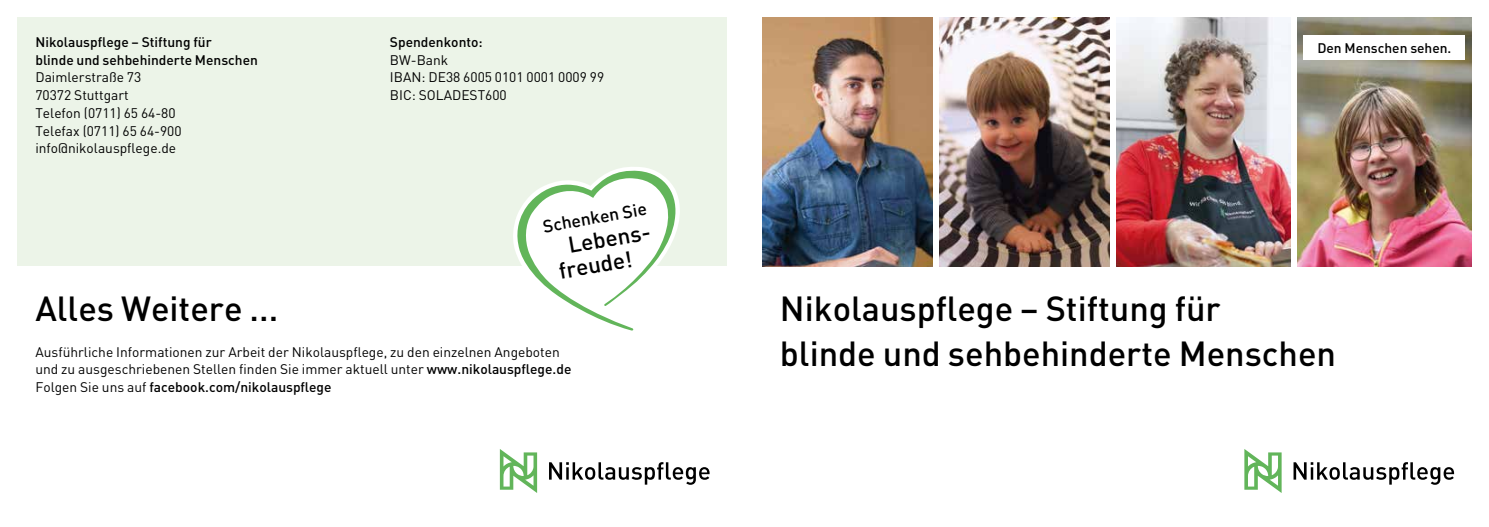
<style>
.page{position:relative;width:1489px;height:527px;background:#fff}
.page>*{position:absolute;margin:0;border:0;box-sizing:border-box;transform-origin:0 0}
.t1{font:500 34.38px/44.2px "DIN";color:#000}
.t2{font:500 22.5px/23.8px "DIN";color:#000}
.t3{font:500 17.5px "DIN";color:#000}
.t4{font:13.75px/17.8px "DIN";color:#000}
.t5{font:500 13.75px/17.8px "DIN";color:#000}
.s1{font-weight:500}
</style>
<div class="page">
<svg style="left:1293px;top:462px;width:160px;height:22px"></svg>
<svg style="left:1244px;top:449px;width:37px;height:43px"></svg>
<svg style="left:549px;top:462px;width:160px;height:22px"></svg>
<svg style="left:500px;top:449px;width:37px;height:43px"></svg>
<div style="left:18px;top:18px;width:708px;height:248px;background:#ecf4e8"></div>
<svg style="left:513px;top:167px;width:167px;height:164px"></svg>
<img style="left:1116px;top:18px;width:174px;height:248px">
<img style="left:1297px;top:18px;width:173px;height:248px">
<div style="left:1303px;top:35px;width:161px;height:25px;background:#fff"></div>
<img style="left:762px;top:18px;width:170px;height:248px">
<img style="left:939px;top:18px;width:170px;height:248px">
<p class="t5" style="left:35px;top:32px;width:224px">Nikolauspflege – Stiftung für<br>blinde und sehbehinderte Menschen</p>
<p class="t4" style="left:35px;top:68px;width:148px">Daimlerstraße 73<br>70372 Stuttgart<br>Telefon (0711) 65 64-80<br>Telefax (0711) 65 64-900 info@nikolauspflege.de</p>
<p class="t5" style="left:390px;top:32px;width:94px">Spendenkonto:</p>
<p class="t4" style="left:390px;top:50px;width:216px">BW-Bank<br>IBAN: DE38 6005 0101 0001 0009 99<br>BIC: SOLADEST600</p>
<p class="t3" style="left:541px;top:215px;width:107px;rotate:-10deg">Schenken Sie</p>
<h2 class="t2" style="left:552px;top:235px;width:99px;text-indent:14px;rotate:-10deg">Lebens&shy;freude!</h2>
<h1 class="t1" style="left:35px;top:285px;width:244px">Alles Weitere ...</h1>
<p class="t4" style="left:35px;top:342px;width:537px">Ausführliche Informationen zur Arbeit der Nikolauspflege, zu den einzelnen Angeboten und zu ausgeschriebenen Stellen finden Sie immer aktuell unter <span class="s1">www.nikolauspflege.de<br></span>Folgen Sie uns auf <span class="s1">facebook.com/nikolauspflege</span></p>
<p class="t5" style="left:1317px;top:39px;width:136px">Den Menschen sehen.</p>
<h1 class="t1" style="left:780px;top:285px;width:557px">Nikolauspflege – Stiftung für<br>blinde und sehbehinderte Menschen</h1>
</div>
